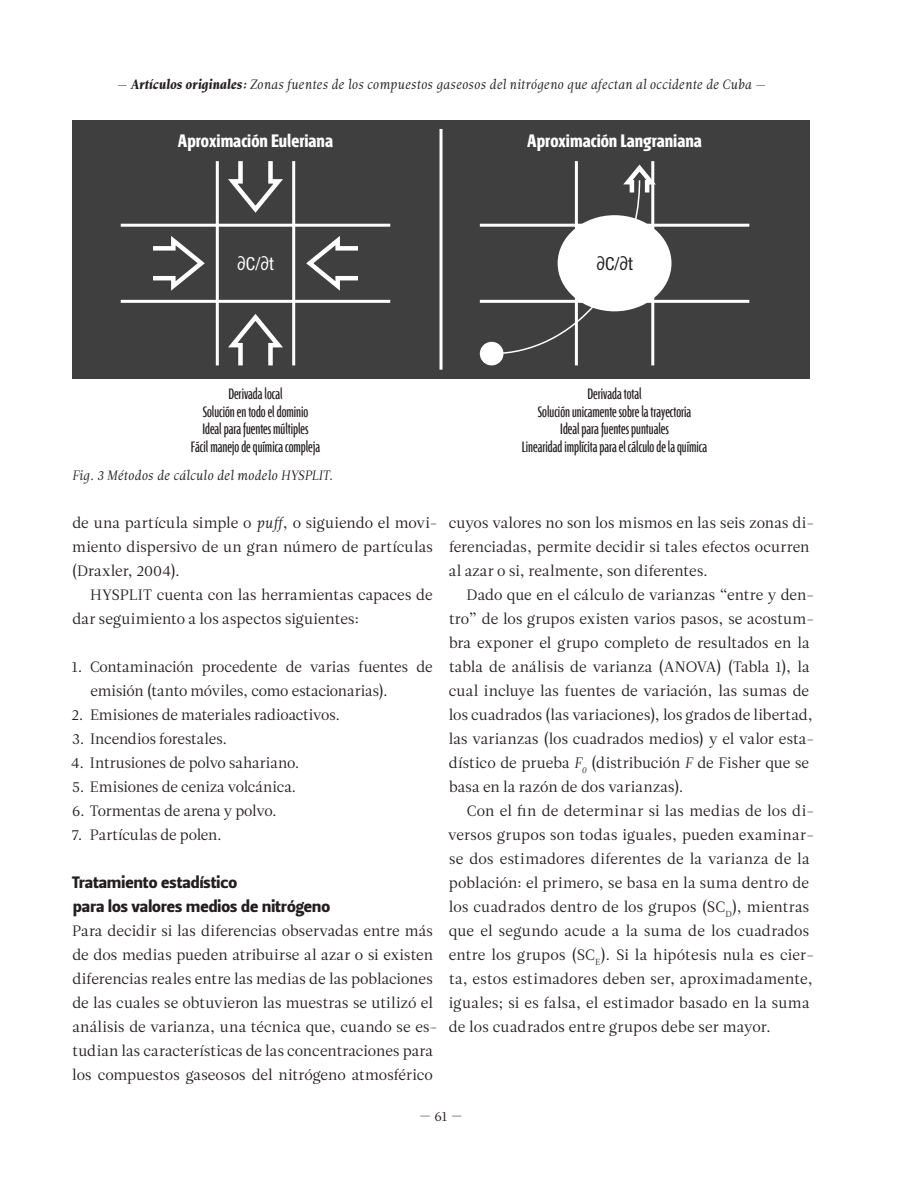
<style>
.page{position:relative;width:918px;height:1188px;background:#fff}
.page>*{position:absolute;margin:0;border:0;box-sizing:border-box;transform-origin:0 0}
.t1{font:700 18px "Fontana ND Gg";color:#fff}
.t2{font:condensed 18px "Helvetica Neue LT Std";color:#fff}
.t3{font:condensed 18px "Helvetica Neue LT Std";color:#231f20}
.t4{font:16.5px/24px "Leitura Sans Grot 4";letter-spacing:.005em;color:#231f20}
.t5{font:15px/24px "Leitura Roman 1";letter-spacing:.005em;color:#231f20}
.t6{font:15px/24px "Leitura Roman 1";letter-spacing:.025em;color:#231f20}
.t7{font:15px/18px "Fontana ND Gg";color:#231f20;text-align:center}
.t8{font:13.5px "Leitura Italic 1";color:#231f20}
.t9{font:13.5px "Leitura Roman 1";color:#231f20}
.s1{font-family:"Leitura Italic 4"}
.s2{font-family:"Leitura Italic 1"}
</style>
<div class="page">
<div style="left:72px;top:120px;width:738px;height:259px;background:#3f3f40"></div>
<hr style="left:440px;top:129px;width:3px;height:241px;background:#fff">
<hr style="left:216px;top:161px;width:3px;height:204px;background:#fff">
<hr style="left:292px;top:161px;width:3px;height:204px;background:#fff">
<hr style="left:121px;top:224px;width:269px;height:3px;background:#fff">
<hr style="left:121px;top:300px;width:269px;height:3px;background:#fff">
<hr style="left:575px;top:161px;width:3px;height:204px;background:#fff">
<hr style="left:651px;top:161px;width:3px;height:204px;background:#fff">
<hr style="left:480px;top:224px;width:269px;height:3px;background:#fff">
<hr style="left:480px;top:300px;width:269px;height:3px;background:#fff">
<svg style="left:228px;top:314px;width:55px;height:52px"></svg>
<svg style="left:228px;top:161px;width:55px;height:52px"></svg>
<svg style="left:306px;top:236px;width:52px;height:55px"></svg>
<svg style="left:153px;top:236px;width:52px;height:55px"></svg>
<div style="left:480px;top:342px;width:24px;height:23px;background:#fff;border-radius:50%"></div>
<svg style="left:490px;top:161px;width:171px;height:194px"></svg>
<div style="left:558px;top:215px;width:114px;height:96px;background:#fff;border-radius:50%"></div>
<p class="t8" style="left:116px;top:79px;width:651px">— <span class="s1">Artículos originales:</span> Zonas fuentes de los compuestos gaseosos del nitrógeno que afectan al occidente de Cuba —</p>
<p class="t1" style="left:178px;top:134px;width:157px">Aproximación Euleriana</p>
<p class="t1" style="left:527px;top:134px;width:176px">Aproximación Langraniana</p>
<p class="t2" style="left:237px;top:253px;width:38px">∂C/∂t</p>
<p class="t3" style="left:596px;top:253px;width:38px">∂C/∂t</p>
<p class="t7" style="left:191px;top:385px;width:131px">Derivada local<br>Solución en todo el dominio<br>Ideal para fuentes múltiples<br>Fácil manejo de química compleja</p>
<p class="t7" style="left:522px;top:385px;width:187px">Derivada total<br>Solución unicamente sobre la trayectoria<br>Ideal para fuentes puntuales<br>Linearidad implícita para el cálculo de la química</p>
<p class="t8" style="left:72px;top:470px;width:262px">Fig. 3 Métodos de cálculo del modelo HYSPLIT.</p>
<p class="t5" style="left:72px;top:512px;width:368px">de una partícula simple o <span class="s2">puff</span>, o siguiendo el movi&shy;miento dispersivo de un gran número de partículas (Draxler, 2004).</p>
<p class="t5" style="left:72px;top:584px;width:362px;text-indent:18px">HYSPLIT cuenta con las herramientas capaces de dar seguimiento a los aspectos siguientes:</p>
<p class="t5" style="left:90px;top:656px;width:344px;text-indent:-19px">1. Contaminación procedente de varias fuentes de emisión (tanto móviles, como estacionarias).</p>
<p class="t5" style="left:72px;top:704px;width:270px">2. Emisiones de materiales radioactivos.</p>
<p class="t5" style="left:72px;top:728px;width:157px">3. Incendios forestales.</p>
<p class="t5" style="left:71px;top:752px;width:230px">4. Intrusiones de polvo sahariano.</p>
<p class="t5" style="left:72px;top:776px;width:225px">5. Emisiones de ceniza volcánica.</p>
<p class="t5" style="left:72px;top:800px;width:206px">6. Tormentas de arena y polvo.</p>
<p class="t5" style="left:72px;top:824px;width:152px">7. Partículas de polen.</p>
<p class="t4" style="left:72px;top:872px;width:260px">Tratamiento estadístico<br>para los valores medios de nitrógeno</p>
<p class="t5" style="left:72px;top:920px;width:367px">Para decidir si las diferencias observadas entre más de dos medias pueden atribuirse al azar o si existen diferencias reales entre las medias de las poblaciones de las cuales se obtuvieron las muestras se utilizó el análisis de varianza, una técnica que, cuando se es&shy;tudian las características de las concentraciones para los compuestos gaseosos del nitrógeno atmosférico</p>
<p class="t5" style="left:449px;top:512px;width:367px">cuyos valores no son los mismos en las seis zonas di&shy;ferenciadas, permite decidir si tales efectos ocurren al azar o si, realmente, son diferentes.</p>
<p class="t5" style="left:449px;top:584px;width:367px;text-indent:18px">Dado que en el cálculo de varianzas “entre y den&shy;tro” de los grupos existen varios pasos, se acostum&shy;bra exponer el grupo completo de resultados en la tabla de análisis de varianza (ANOVA) (Tabla 1), la cual incluye las fuentes de variación, las sumas de los cuadrados (las variaciones), los grados de libertad, las varianzas (los cuadrados medios) y el valor esta&shy;dístico de prueba <span class="s2">F</span><sub>0</sub> (distribución <span class="s2">F</span> de Fisher que se basa en la razón de dos varianzas).</p>
<p class="t6" style="left:448px;top:800px;width:368px;text-indent:19px">Con el fin de determinar si las medias de los di&shy;versos grupos son todas iguales, pueden examinar&shy;se dos estimadores diferentes de la varianza de la población: el primero, se basa en la suma dentro de los cuadrados dentro de los grupos (SC<sub>D</sub>), mientras que el segundo acude a la suma de los cuadrados entre los grupos (SC<sub>E</sub>). Si la hipótesis nula es cier&shy;ta, estos estimadores deben ser, aproximadamente, iguales; si es falsa, el estimador basado en la suma de los cuadrados entre grupos debe ser mayor.</p>
<p class="t9" style="left:419px;top:1111px;width:45px">— 61 —</p>
</div>
